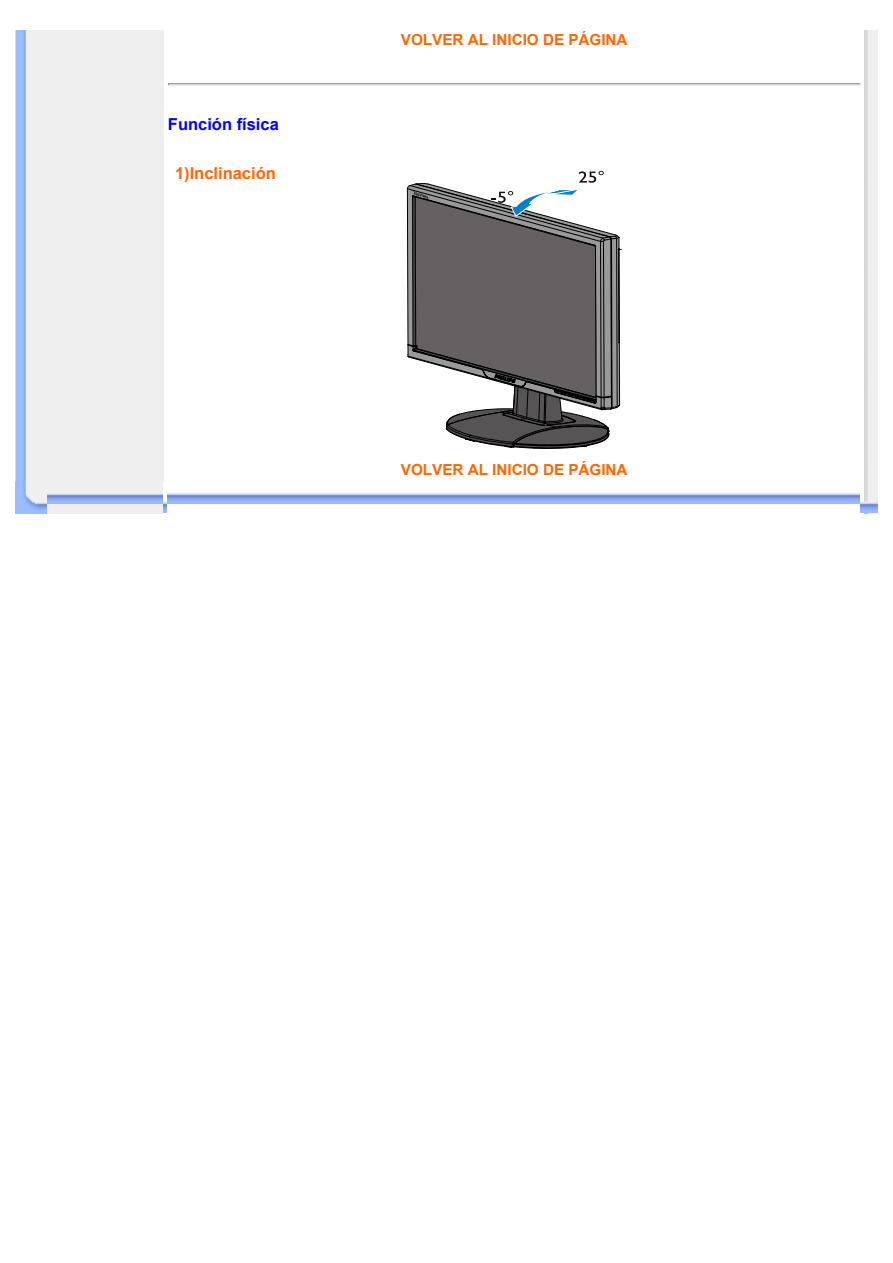
<style>
.page{position:relative;width:893px;height:1263px;background:#fff}
.page>*{position:absolute;margin:0;border:0;box-sizing:border-box;transform-origin:0 0}
.t1{font:700 16.5px "Arial";color:#00f}
.t2{font:700 16.5px "Arial";color:#f60}
.t3{font:700 15.15px "Arial";color:#f60}
.t4{font:italic 700 3.9px "Gill Sans";color:#000}
</style>
<div class="page">
<svg style="left:16px;top:31px;width:10px;height:452px;background:#98b9fb"></svg>
<div style="left:26px;top:31px;width:138px;height:452px;background:#efefef"></div>
<hr style="left:864px;top:31px;width:4px;height:452px;background:#d9d9d9">
<hr style="left:868px;top:31px;width:4px;height:452px;background:#efefef">
<div style="left:872px;top:31px;width:5px;height:452px;background:#efefef"></div>
<svg style="left:47px;top:483px;width:117px;height:31px;fill:#efefef"></svg>
<svg style="left:164px;top:493px;width:4px;height:20px"></svg>
<svg style="left:168px;top:493px;width:692px;height:11px;background:#95b0ed"></svg>
<svg style="left:860px;top:502px;width:4px;height:11px"></svg>
<svg style="left:864px;top:483px;width:4px;height:31px"></svg>
<svg style="left:868px;top:483px;width:4px;height:31px"></svg>
<svg style="left:872px;top:483px;width:5px;height:31px"></svg>
<svg style="left:168px;top:83px;width:692px;height:3px;background:#c9c9c9"></svg>
<img style="left:16px;top:483px;width:31px;height:31px">
<svg style="left:407px;top:171px;width:213px;height:278px"></svg>
<p class="t1" style="left:168px;top:113px;width:112px">Función física</p>
<p class="t2" style="left:175px;top:162px;width:102px">1)Inclinación</p>
<p class="t3" style="left:401px;top:29px;width:228px">VOLVER AL INICIO DE PÁGINA</p>
<p class="t4" style="left:414px;top:191px;width:17px;rotate:19deg">200VW8</p>
<p class="t3" style="left:401px;top:460px;width:228px">VOLVER AL INICIO DE PÁGINA</p>
</div>
